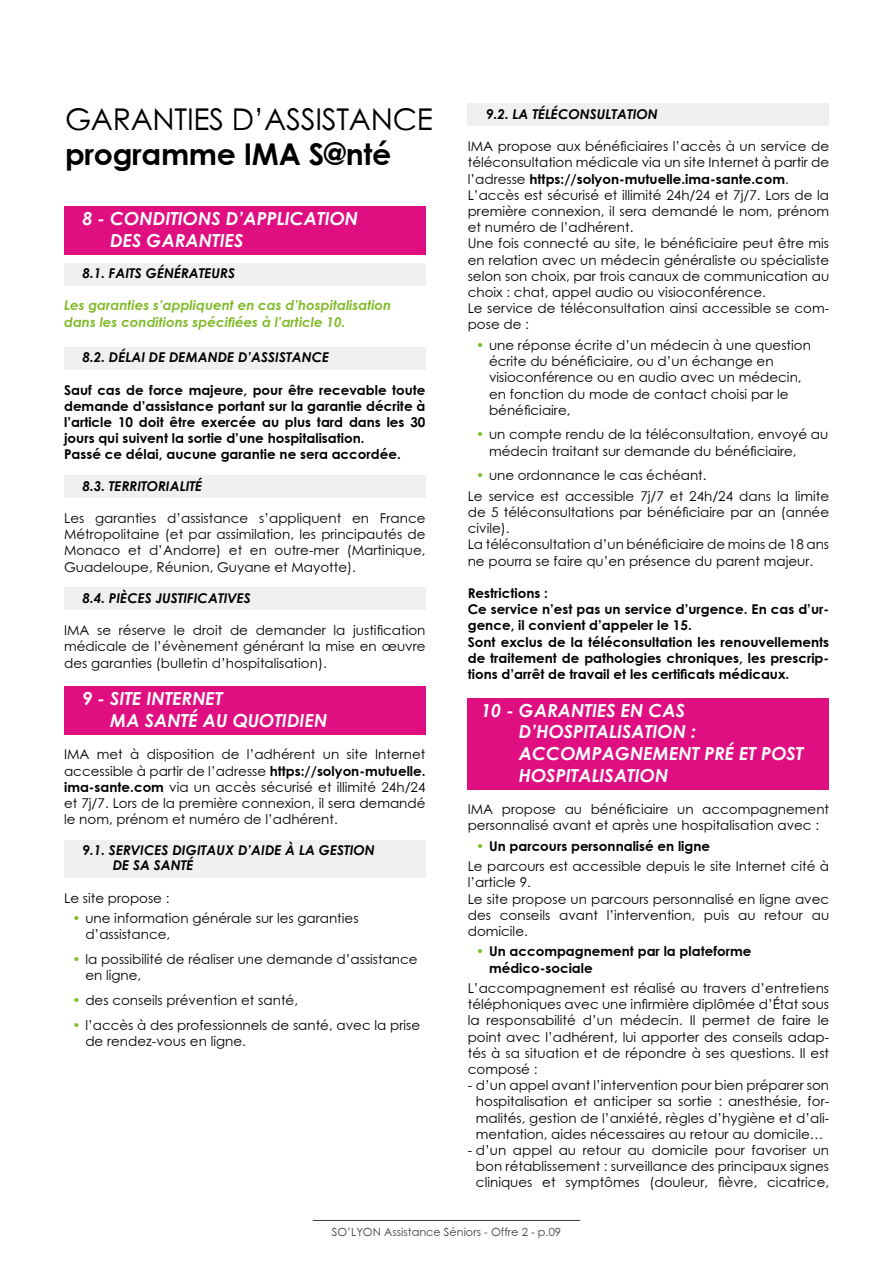
<style>
.page{position:relative;width:893px;height:1263px;background:#fff}
.page>*{position:absolute;margin:0;border:0;box-sizing:border-box;transform-origin:0 0}
.t1{font:30px "Century Gothic";letter-spacing:-.01em;color:#000}
.t2{font:700 30px "Century Gothic";letter-spacing:-.01em;color:#000}
.t3{font:italic 700 18px/21.6px "Century Gothic";color:#fff}
.t4{font:13.5px/16.2px "Century Gothic";color:#000}
.t5{font:700 13.5px/16.2px "Century Gothic";color:#000}
.t6{font:italic 700 13.5px/15px "Century Gothic";color:#000}
.t7{font:italic 700 13.5px/16.2px "Century Gothic";color:#7fba27}
.t8{font:11.25px "Century Gothic";color:#423f4a}
.s1{font-weight:700}
.s2{font-weight:700;color:#7fba27}
.s3{color:#7fba27}
</style>
<div class="page">
<hr style="left:313px;top:1220px;width:267px;height:1px;background:#423f4a">
<div style="left:64px;top:207px;width:362px;height:48px;background:#df0f82"></div>
<div style="left:64px;top:263px;width:362px;height:22px;background:#f0f0f1"></div>
<div style="left:64px;top:347px;width:362px;height:22px;background:#f0f0f1"></div>
<div style="left:64px;top:475px;width:362px;height:22px;background:#f0f0f1"></div>
<div style="left:64px;top:588px;width:362px;height:22px;background:#f0f0f1"></div>
<div style="left:64px;top:687px;width:362px;height:48px;background:#df0f82"></div>
<div style="left:64px;top:840px;width:362px;height:37px;background:#f0f0f1"></div>
<div style="left:468px;top:104px;width:361px;height:22px;background:#f0f0f1"></div>
<div style="left:468px;top:698px;width:361px;height:91px;background:#df0f82"></div>
<h1 class="t1" style="left:65px;top:101px;width:369px">GARANTIES D’ASSISTANCE</h1>
<h1 class="t2" style="left:65px;top:135px;width:328px">programme IMA S@nté</h1>
<h2 class="t3" style="left:110px;top:207px;width:250px;text-indent:-28px">8 - CONDITIONS D’APPLICATION<br>DES GARANTIES</h2>
<p class="t6" style="left:83px;top:265px;width:154px">8.1. FAITS GÉNÉRATEURS</p>
<p class="t7" style="left:64px;top:297px;width:329px">Les garanties s’appliquent en cas d’hospitalisation dans les conditions spécifiées à l’article 10.</p>
<p class="t6" style="left:83px;top:349px;width:248px">8.2. DÉLAI DE DEMANDE D’ASSISTANCE</p>
<p class="t5" style="left:64px;top:381px;width:363px">Sauf cas de force majeure, pour être recevable toute demande d’assistance portant sur la garantie décrite à l’article 10 doit être exercée au plus tard dans les 30 jours qui suivent la sortie d’une hospitalisation.<br>Passé ce délai, aucune garantie ne sera accordée.</p>
<p class="t6" style="left:83px;top:478px;width:121px">8.3. TERRITORIALITÉ</p>
<p class="t4" style="left:64px;top:510px;width:363px;text-align:justify">Les garanties d’assistance s’appliquent en France Métropolitaine (et par assimilation, les principautés de Monaco et d’Andorre) et en outre-mer (Martinique, Guadeloupe, Réunion, Guyane et Mayotte).</p>
<p class="t6" style="left:83px;top:590px;width:170px">8.4. PIÈCES JUSTIFICATIVES</p>
<p class="t4" style="left:64px;top:622px;width:363px;text-align:justify">IMA se réserve le droit de demander la justification médicale de l’évènement générant la mise en œuvre des garanties (bulletin d’hospitalisation).</p>
<h2 class="t3" style="left:110px;top:687px;width:219px;text-indent:-28px">9 - SITE INTERNET<br>MA SANTÉ AU QUOTIDIEN</h2>
<p class="t4" style="left:64px;top:746px;width:363px;text-align:justify">IMA met à disposition de l’adhérent un site Internet accessible à partir de l’adresse <span class="s1">https://solyon-mutuelle. ima-sante.com</span> via un accès sécurisé et illimité 24h/24 et 7j/7. Lors de la première connexion, il sera demandé le nom, prénom et numéro de l’adhérent.</p>
<p class="t6" style="left:113px;top:842px;width:264px;text-indent:-30px">9.1. SERVICES DIGITAUX D’AIDE À LA GESTION<br>DE SA SANTÉ</p>
<p class="t4" style="left:64px;top:890px;width:107px">Le site propose :</p>
<p class="t4" style="left:85px;top:910px;width:275px;text-indent:-13px"><span class="s2">•</span> une information générale sur les garanties d’assistance,</p>
<p class="t4" style="left:85px;top:951px;width:334px;text-indent:-13px"><span class="s2">•</span> la possibilité de réaliser une demande d’assistance en ligne,</p>
<p class="t4" style="left:73px;top:992px;width:227px"><span class="s2">•</span> des conseils prévention et santé,</p>
<p class="t4" style="left:85px;top:1016px;width:336px;text-indent:-13px"><span class="s2">•</span> l’accès à des professionnels de santé, avec la prise de rendez-vous en ligne.</p>
<p class="t6" style="left:486px;top:106px;width:173px">9.2. LA TÉLÉCONSULTATION</p>
<p class="t4" style="left:468px;top:138px;width:363px">IMA propose aux bénéficiaires l’accès à un service de téléconsultation médicale via un site Internet à partir de l’adresse <span class="s1">https://solyon-mutuelle.ima-sante.com</span>.<br>L’accès est sécurisé et illimité 24h/24 et 7j/7. Lors de la première connexion, il sera demandé le nom, prénom et numéro de l’adhérent.<br>Une fois connecté au site, le bénéficiaire peut être mis en relation avec un médecin généraliste ou spécialiste selon son choix, par trois canaux de communication au choix : chat, appel audio ou visioconférence.<br>Le service de téléconsultation ainsi accessible se com&shy;pose de :</p>
<p class="t4" style="left:489px;top:337px;width:323px;text-indent:-13px"><span class="s2">•</span> une réponse écrite d’un médecin à une question écrite du bénéficiaire, ou d’un échange en visioconférence ou en audio avec un médecin, en fonction du mode de contact choisi par le bénéficiaire,</p>
<p class="t4" style="left:489px;top:426px;width:341px;text-indent:-13px"><span class="s2">•</span> un compte rendu de la téléconsultation, envoyé au médecin traitant sur demande du bénéficiaire,</p>
<p class="t4" style="left:468px;top:465px;width:363px;line-height:20.4px;text-indent:9px"><span class="s2">•</span> une ordonnance le cas échéant.<br>Le service est accessible 7j/7 et 24h/24 dans la limite</p>
<p class="t4" style="left:468px;top:504px;width:363px">de 5 téléconsultations par bénéficiaire par an (année civile).<br>La téléconsultation d’un bénéficiaire de moins de 18 ans ne pourra se faire qu’en présence du parent majeur.</p>
<p class="t5" style="left:468px;top:585px;width:363px">Restrictions :<br>Ce service n’est pas un service d’urgence. En cas d’ur&shy;gence, il convient d’appeler le 15.<br>Sont exclus de la téléconsultation les renouvellements de traitement de pathologies chroniques, les prescrip&shy;tions d’arrêt de travail et les certificats médicaux.</p>
<h2 class="t3" style="left:519px;top:699px;width:286px;text-indent:-38px">10 - GARANTIES EN CAS<br>D’HOSPITALISATION :<br>ACCOMPAGNEMENT PRÉ ET POST<br>HOSPITALISATION</h2>
<p class="t4" style="left:468px;top:801px;width:363px">IMA propose au bénéficiaire un accompagnement personnalisé avant et après une hospitalisation avec :</p>
<p class="t4" style="left:468px;top:835px;width:363px;line-height:20.4px;text-indent:9px"><span class="s2">•</span> <span class="s1">Un parcours personnalisé en ligne<br></span>Le parcours est accessible depuis le site Internet cité à</p>
<p class="t4" style="left:468px;top:874px;width:363px">l’article 9.<br>Le site propose un parcours personnalisé en ligne avec des conseils avant l’intervention, puis au retour au domicile.</p>
<p class="t5" style="left:489px;top:943px;width:264px;text-indent:-13px"><span class="s3">•</span> Un accompagnement par la plateforme médico-sociale</p>
<p class="t4" style="left:468px;top:980px;width:363px;text-align:justify">L’accompagnement est réalisé au travers d’entretiens téléphoniques avec une infirmière diplômée d’État sous la responsabilité d’un médecin. Il permet de faire le point avec l’adhérent, lui apporter des conseils adap&shy;tés à sa situation et de répondre à ses questions. Il est composé :</p>
<p class="t4" style="left:476px;top:1077px;width:355px;text-align:justify;text-indent:-8px">- d’un appel avant l’intervention pour bien préparer son hospitalisation et anticiper sa sortie : anesthésie, for&shy;malités, gestion de l’anxiété, règles d’hygiène et d’ali&shy;mentation, aides nécessaires au retour au domicile…</p>
<p class="t4" style="left:476px;top:1142px;width:355px;text-align:justify;text-indent:-8px">- d’un appel au retour au domicile pour favoriser un bon rétablissement : surveillance des principaux signes cliniques et symptômes (douleur, fièvre, cicatrice,</p>
<p class="t8" style="left:332px;top:1225px;width:231px">SO’LYON Assistance Séniors - Offre 2 - p.09</p>
</div>
